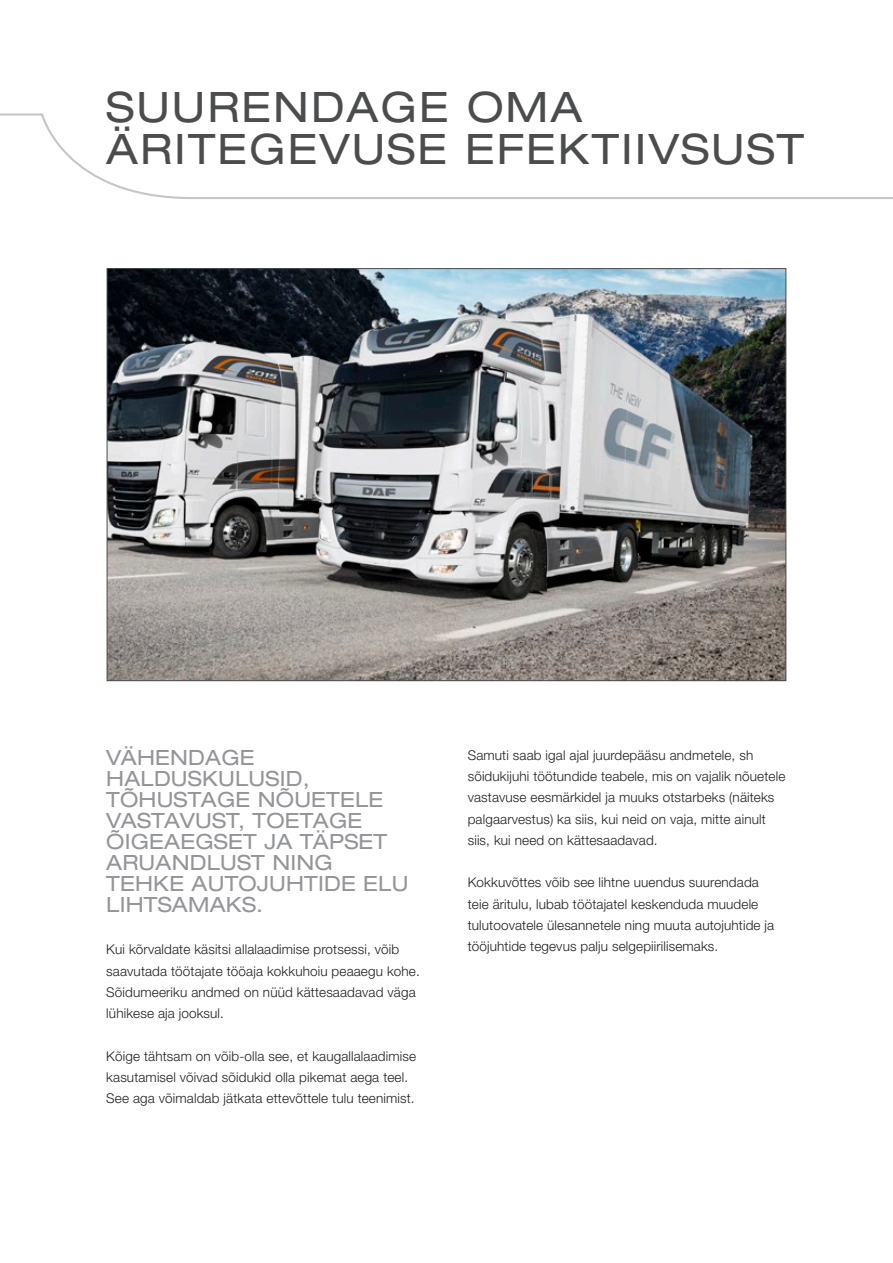
<style>
.page{position:relative;width:893px;height:1263px;background:#fff}
.page>*{position:absolute;margin:0;border:0;box-sizing:border-box;transform-origin:0 0}
.Heading__53_Extended{font:expanded 42px/42px "Helvetica Neue LT Pro";letter-spacing:.05em;color:#4b4c4d}
.t1{font:expanded 21px/21px "Helvetica Neue LT Pro";letter-spacing:.01em;color:#939598}
.t2{font:300 13.5px/21.3px "Helvetica Neue LT Pro";letter-spacing:.01em;color:#231f20}
</style>
<div class="page">
<img style="left:109px;top:270px;width:675px;height:409px">
<svg style="left:0;top:113px;width:893px;height:86px"></svg>
<p class="Heading__53_Extended" style="left:106px;top:85px;width:699px">SUURENDAGE OMA<br>ÄRITEGEVUSE EFEKTIIVSUST</p>
<p class="t1" style="left:106px;top:747px;width:304px">VÄHENDAGE<br>HALDUSKULUSID,<br>TÕHUSTAGE NÕUETELE<br>VASTAVUST, TOETAGE<br>ÕIGEAEGSET JA TÄPSET<br>ARUANDLUST NING<br>TEHKE AUTOJUHTIDE ELU<br>LIHTSAMAKS.</p>
<p class="t2" style="left:106px;top:939px;width:315px">Kui kõrvaldate käsitsi allalaadimise protsessi, võib saavutada töötajate tööaja kokkuhoiu peaaegu kohe.<br>Sõidumeeriku andmed on nüüd kättesaadavad väga lühikese aja jooksul.</p>
<p class="t2" style="left:106px;top:1045px;width:311px">Kõige tähtsam on võib-olla see, et kaugallalaadimise kasutamisel võivad sõidukid olla pikemat aega teel.<br>See aga võimaldab jätkata ettevõttele tulu teenimist.</p>
<p class="t2" style="left:468px;top:744px;width:319px">Samuti saab igal ajal juurdepääsu andmetele, sh sõidukijuhi töötundide teabele, mis on vajalik nõuetele vastavuse eesmärkidel ja muuks otstarbeks (näiteks palgaarvestus) ka siis, kui neid on vaja, mitte ainult siis, kui need on kättesaadavad.</p>
<p class="t2" style="left:468px;top:872px;width:308px">Kokkuvõttes võib see lihtne uuendus suurendada teie äritulu, lubab töötajatel keskenduda muudele tulutoovatele ülesannetele ning muuta autojuhtide ja tööjuhtide tegevus palju selgepiirilisemaks.</p>
</div>
